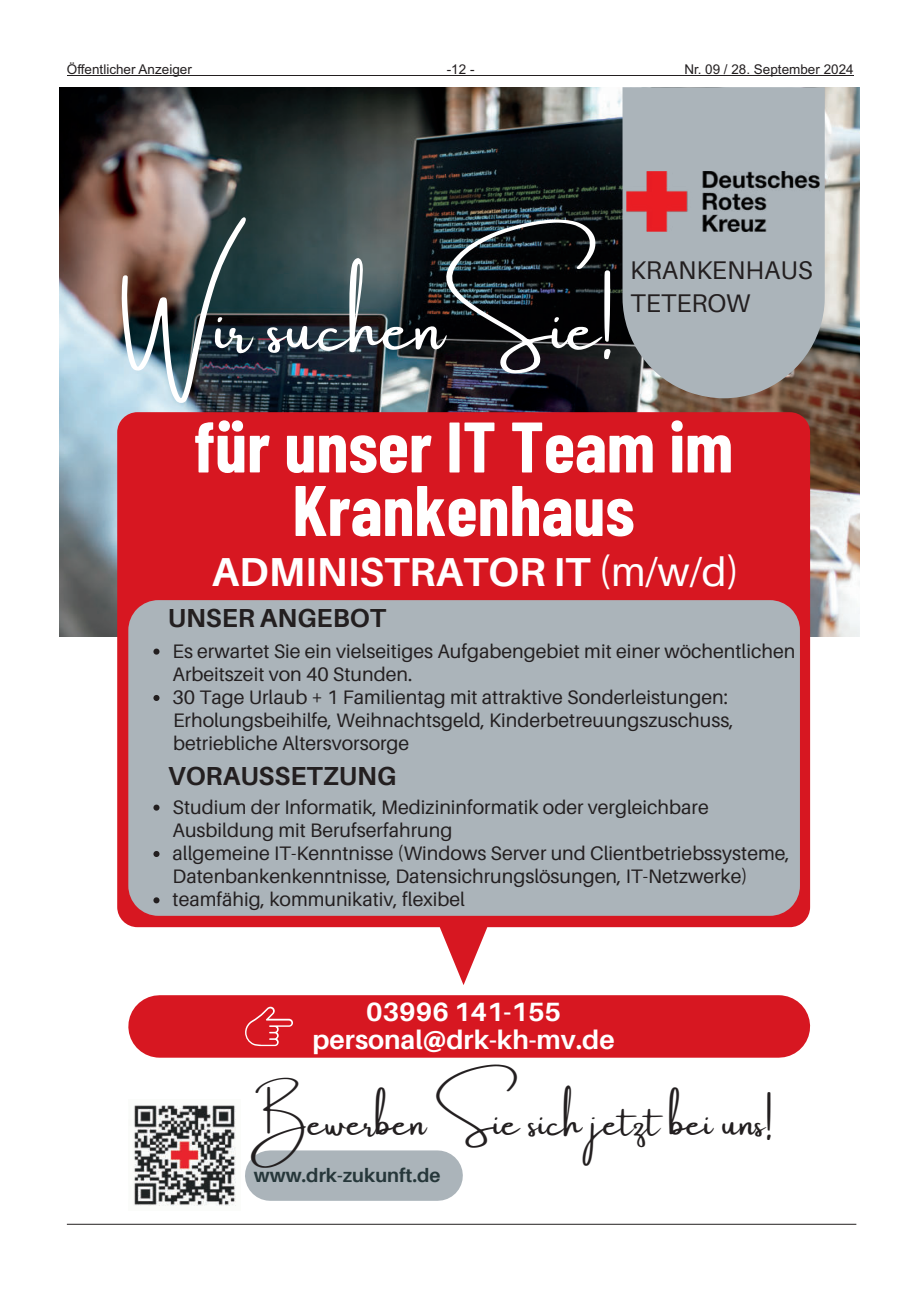
<style>
.page{position:relative;width:919px;height:1289px;background:#fff}
.page>*{position:absolute;margin:0;border:0;box-sizing:border-box;transform-origin:0 0}
.t1{font:700 71.4px/63.4px "Barlow Condensed";color:#fff;text-align:center}
.t2{font:68.1px "Amsterdam One";color:#fff}
.t3{font:700 40.35px "Aileron";color:#fff}
.t4{font:36.75px "Amsterdam One";color:#231f20}
.t5{font:700 26.4px/27.2px "Aileron";color:#fff;text-align:center}
.t6{font:700 26.1px "Aileron";color:#231f20}
.t7{font:25.65px/32.2px "Aileron";color:#231f20}
.t8{font:19.5px/23.1px "Aileron";color:#231f20}
.t9{font:700 19.2px "Aileron";color:#26373a}
.t10{font:13.5px "Arial";color:#231f20}
.s1{font-weight:400}
</style>
<div class="page">
<hr style="left:67px;top:1223px;width:789px;height:1px;background:#231f20">
<hr style="left:67px;top:76px;width:786px;height:1px;background:#231f20">
<img style="left:59px;top:87px;width:800px;height:549px">
<svg style="left:622px;top:87px;width:202px;height:311px;background:#a5acb0"></svg>
<div style="left:270px;top:1150px;width:167px;height:50px;background:#abb4ba"></div>
<svg style="left:117px;top:412px;width:693px;height:573px;fill:#d71721"></svg>
<img style="left:626px;top:171px;width:193px;height:61px">
<img style="left:134px;top:1105px;width:102px;height:101px">
<div style="left:159px;top:995px;width:619px;height:62px;background:#d71721"></div>
<svg style="left:245px;top:1006px;width:48px;height:39px"></svg>
<div style="left:128px;top:600px;width:671px;height:315px;background:#abb4ba"></div>
<svg style="left:153px;top:648px;width:6px;height:6px"></svg>
<svg style="left:153px;top:695px;width:6px;height:6px"></svg>
<svg style="left:153px;top:804px;width:6px;height:6px"></svg>
<svg style="left:153px;top:851px;width:6px;height:6px"></svg>
<svg style="left:153px;top:897px;width:6px;height:6px"></svg>
<p class="t10" style="left:67px;top:60px;width:126px">Öffentlicher Anzeiger</p>
<p class="t10" style="left:447px;top:60px;width:29px">-12 -</p>
<p class="t10" style="left:684px;top:60px;width:171px">Nr. 09 / 28. September 2024</p>
<h2 class="t2" style="left:120px;top:290px;width:495px">Wir suchenSie!</h2>
<h3 class="t7" style="left:630px;top:256px;width:184px">KRANKENHAUS<br>TETEROW</h3>
<h1 class="t1" style="left:194px;top:411px;width:540px">für unser IT Team im<br>Krankenhaus</h1>
<h3 class="t3" style="left:212px;top:555px;width:529px">ADMINISTRATOR IT <span class="s1">(m/w/d)</span></h3>
<h3 class="t6" style="left:168px;top:607px;width:220px">UNSER ANGEBOT</h3>
<p class="t8" style="left:172px;top:640px;width:624px">Es erwartet Sie ein vielseitiges Aufgabengebiet mit einer wöchentlichen Arbeitszeit von 40 Stunden.<br>30 Tage Urlaub + 1 Familientag mit attraktive Sonderleistungen:<br>Erholungsbeihilfe, Weihnachtsgeld, Kinderbetreuungszuschuss, betriebliche Altersvorsorge</p>
<h3 class="t6" style="left:168px;top:765px;width:230px">VORAUSSETZUNG</h3>
<p class="t8" style="left:172px;top:796px;width:618px">Studium der Informatik, Medizininformatik oder vergleichbare Ausbildung mit Berufserfahrung<br>allgemeine IT-Kenntnisse (Windows Server und Clientbetriebssysteme, Datenbankenkenntnisse, Datensichrungslösungen, IT-Netzwerke) teamfähig, kommunikativ, flexibel</p>
<h3 class="t5" style="left:312px;top:1000px;width:303px">03996 141-155 personal@drk-kh-mv.de</h3>
<h3 class="t4" style="left:250px;top:1102px;width:524px">Bewerben Sie sich jetzt bei uns!</h3>
<p class="t9" style="left:254px;top:1167px;width:188px">www.drk-zukunft.de</p>
</div>
